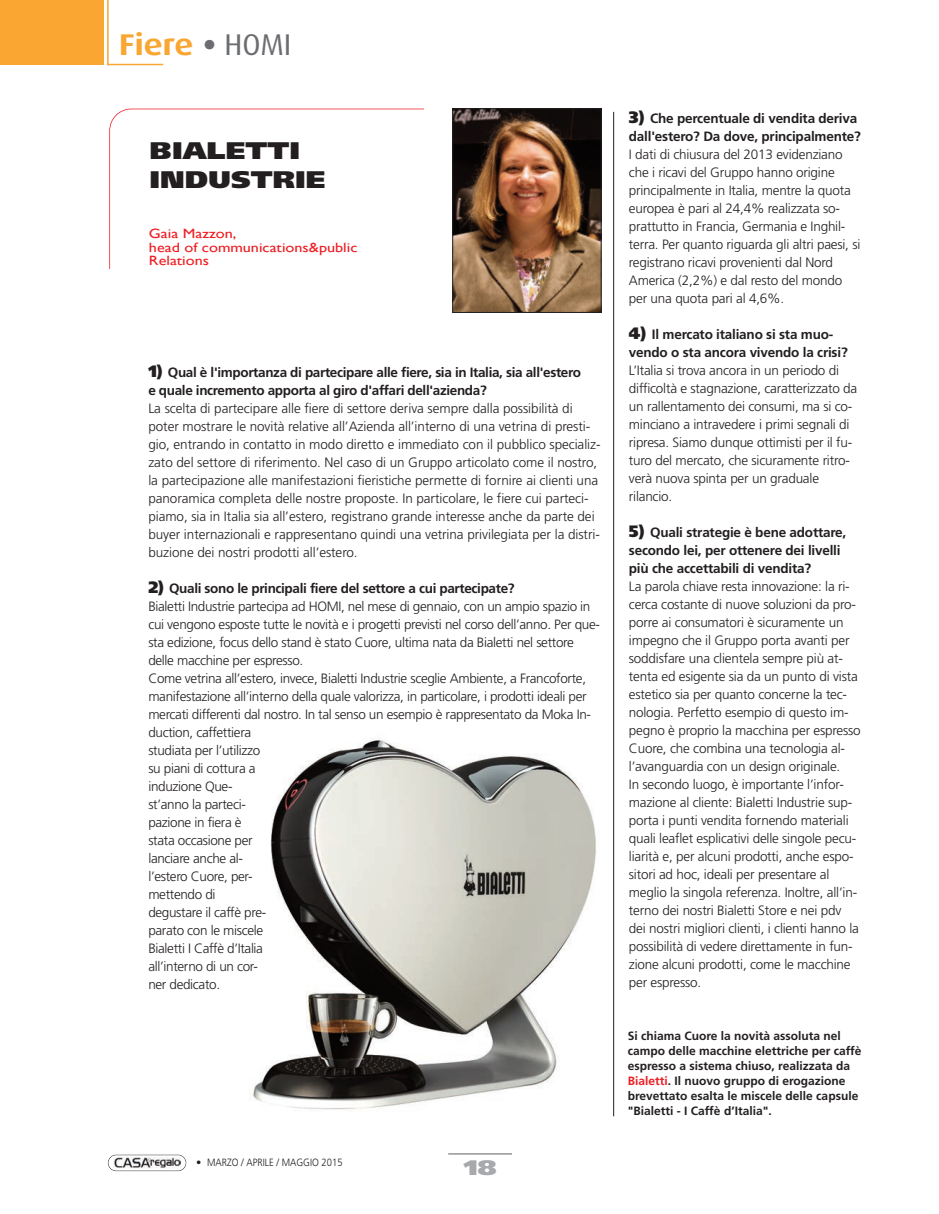
<style>
.page{position:relative;width:939px;height:1214px;background:#fff}
.page>*{position:absolute;margin:0;border:0;box-sizing:border-box;transform-origin:0 0}
.t1{font:700 30px "Dax Wide";color:#faa633}
.t2{font:900 24px/28.8px "Frutiger";color:#231f20;scale:1.2 1}
.t3{font:900 21px "Frutiger";color:#a8a9ad;scale:1.3 1}
.t4{font:300 13.5px/18px "Frutiger";letter-spacing:-.015em;color:#231f20}
.t5{font:700 13.5px/18px "Frutiger";letter-spacing:-.015em;color:#231f20}
.t6{font:13.5px/13.5px "Gill Sans";color:#ee1d23;scale:1.2 1}
.t7{font:700 12px/15px "Frutiger";color:#231f20}
.t8{font:300 10.5px "Frutiger";color:#231f20}
.s1{color:#6c6d70}
.s2{font-family:"Dax";font-weight:400;color:#6c6d70}
.s3{font-weight:900;font-size:16.5px}
.s4{font-weight:700}
.s5{color:#ee1d23}
</style>
<div class="page">
<div style="left:0;top:0;width:104px;height:65px;background:#faa633"></div>
<hr style="left:107px;top:0;width:2px;height:65px;background:#faa633">
<hr style="left:108px;top:64px;width:55px;height:1px;background:#faa633">
<div style="left:108px;top:1154px;width:78px;height:17px;border:1px solid #231f20;border-radius:8px"></div>
<img style="left:113px;top:1157px;width:68px;height:11px">
<hr style="left:448px;top:1153px;width:64px;height:1px;background:#939598">
<hr style="left:613px;top:112px;width:1px;height:1004px;background:#231f20">
<img style="left:253px;top:740px;width:343px;height:370px">
<img style="left:454px;top:110px;width:145px;height:201px">
<div style="left:452px;top:108px;width:149px;height:205px;border:1px solid #231f20"></div>
<h1 class="t1" style="left:119px;top:27px;width:174px">Fiere <span class="s1">•</span> <span class="s2">HOMI</span></h1>
<h2 class="t2" style="left:150px;top:138px;width:148px">BIALETTI<br>INDUSTRIE</h2>
<p class="t6" style="left:149px;top:227px;width:175px">Gaia Mazzon,<br>head of communications&amp;public<br>Relations</p>
<p class="t5" style="left:148px;top:364px;width:434px"><span class="s3">1)</span> Qual è l'importanza di partecipare alle fiere, sia in Italia, sia all'estero e quale incremento apporta al giro d'affari dell'azienda?</p>
<p class="t4" style="left:148px;top:400px;width:453px">La scelta di partecipare alle fiere di settore deriva sempre dalla possibilità di poter mostrare le novità relative all’Azienda all’interno di una vetrina di presti&shy;gio, entrando in contatto in modo diretto e immediato con il pubblico specializ&shy;zato del settore di riferimento. Nel caso di un Gruppo articolato come il nostro, la partecipazione alle manifestazioni fieristiche permette di fornire ai clienti una panoramica completa delle nostre proposte. In particolare, le fiere cui parteci&shy;piamo, sia in Italia sia all’estero, registrano grande interesse anche da parte dei buyer internazionali e rappresentano quindi una vetrina privilegiata per la distri&shy;buzione dei nostri prodotti all’estero.</p>
<p class="t4" style="left:148px;top:580px;width:453px"><span class="s3">2)</span> <span class="s4">Quali sono le principali fiere del settore a cui partecipate?<br></span>Bialetti Industrie partecipa ad HOMI, nel mese di gennaio, con un ampio spazio in cui vengono esposte tutte le novità e i progetti previsti nel corso dell’anno. Per que&shy;sta edizione, focus dello stand è stato Cuore, ultima nata da Bialetti nel settore delle macchine per espresso.<br>Come vetrina all’estero, invece, Bialetti Industrie sceglie Ambiente, a Francoforte, manifestazione all’interno della quale valorizza, in particolare, i prodotti ideali per mercati differenti dal nostro. In tal senso un esempio è rappresentato da Moka In&shy;duction, caffettiera<br>studiata per l’utilizzo<br>su piani di cottura a<br>induzione Que-<br>st’anno la parteci-<br>pazione in fiera è<br>stata occasione per<br>lanciare anche al-<br>l’estero Cuore, per-<br>mettendo di<br>degustare il caffè pre-<br>parato con le miscele<br>Bialetti I Caffè d’Italia<br>all’interno di un cor-<br>ner dedicato.</p>
<p class="t8" style="left:196px;top:1158px;width:148px">• MARZO / APRILE / MAGGIO 2015</p>
<h3 class="t3" style="left:463px;top:1159px;width:27px">18</h3>
<p class="t5" style="left:629px;top:110px;width:233px"><span class="s3">3)</span> Che percentuale di vendita deriva dall'estero? Da dove, principalmente?</p>
<p class="t4" style="left:629px;top:146px;width:233px">I dati di chiusura del 2013 evidenziano che i ricavi del Gruppo hanno origine principalmente in Italia, mentre la quota europea è pari al 24,4% realizzata so&shy;prattutto in Francia, Germania e Inghil&shy;terra. Per quanto riguarda gli altri paesi, si registrano ricavi provenienti dal Nord America (2,2%) e dal resto del mondo per una quota pari al 4,6%.</p>
<p class="t5" style="left:629px;top:326px;width:220px"><span class="s3">4)</span> Il mercato italiano si sta muo&shy;vendo o sta ancora vivendo la crisi?</p>
<p class="t4" style="left:629px;top:362px;width:230px">L’Italia si trova ancora in un periodo di difficoltà e stagnazione, caratterizzato da un rallentamento dei consumi, ma si co&shy;minciano a intravedere i primi segnali di ripresa. Siamo dunque ottimisti per il fu&shy;turo del mercato, che sicuramente ritro&shy;verà nuova spinta per un graduale rilancio.</p>
<p class="t5" style="left:629px;top:524px;width:219px"><span class="s3">5)</span> Quali strategie è bene adottare, secondo lei, per ottenere dei livelli più che accettabili di vendita?</p>
<p class="t4" style="left:629px;top:578px;width:233px">La parola chiave resta innovazione: la ri&shy;cerca costante di nuove soluzioni da pro&shy;porre ai consumatori è sicuramente un impegno che il Gruppo porta avanti per soddisfare una clientela sempre più at&shy;tenta ed esigente sia da un punto di vista estetico sia per quanto concerne la tec&shy;nologia. Perfetto esempio di questo im&shy;pegno è proprio la macchina per espresso Cuore, che combina una tecnologia al&shy;l’avanguardia con un design originale.<br>In secondo luogo, è importante l’infor&shy;mazione al cliente: Bialetti Industrie sup&shy;porta i punti vendita fornendo materiali quali leaflet esplicativi delle singole pecu&shy;liarità e, per alcuni prodotti, anche espo&shy;sitori ad hoc, ideali per presentare al meglio la singola referenza. Inoltre, all’in&shy;terno dei nostri Bialetti Store e nei pdv dei nostri migliori clienti, i clienti hanno la possibilità di vedere direttamente in fun&shy;zione alcuni prodotti, come le macchine per espresso.</p>
<p class="t7" style="left:627px;top:1029px;width:235px">Si chiama Cuore la novità assoluta nel campo delle macchine elettriche per caffè espresso a sistema chiuso, realizzata da <span class="s5">Bialetti</span>. Il nuovo gruppo di erogazione brevettato esalta le miscele delle capsule "Bialetti - I Caffè d’Italia".</p>
</div>
